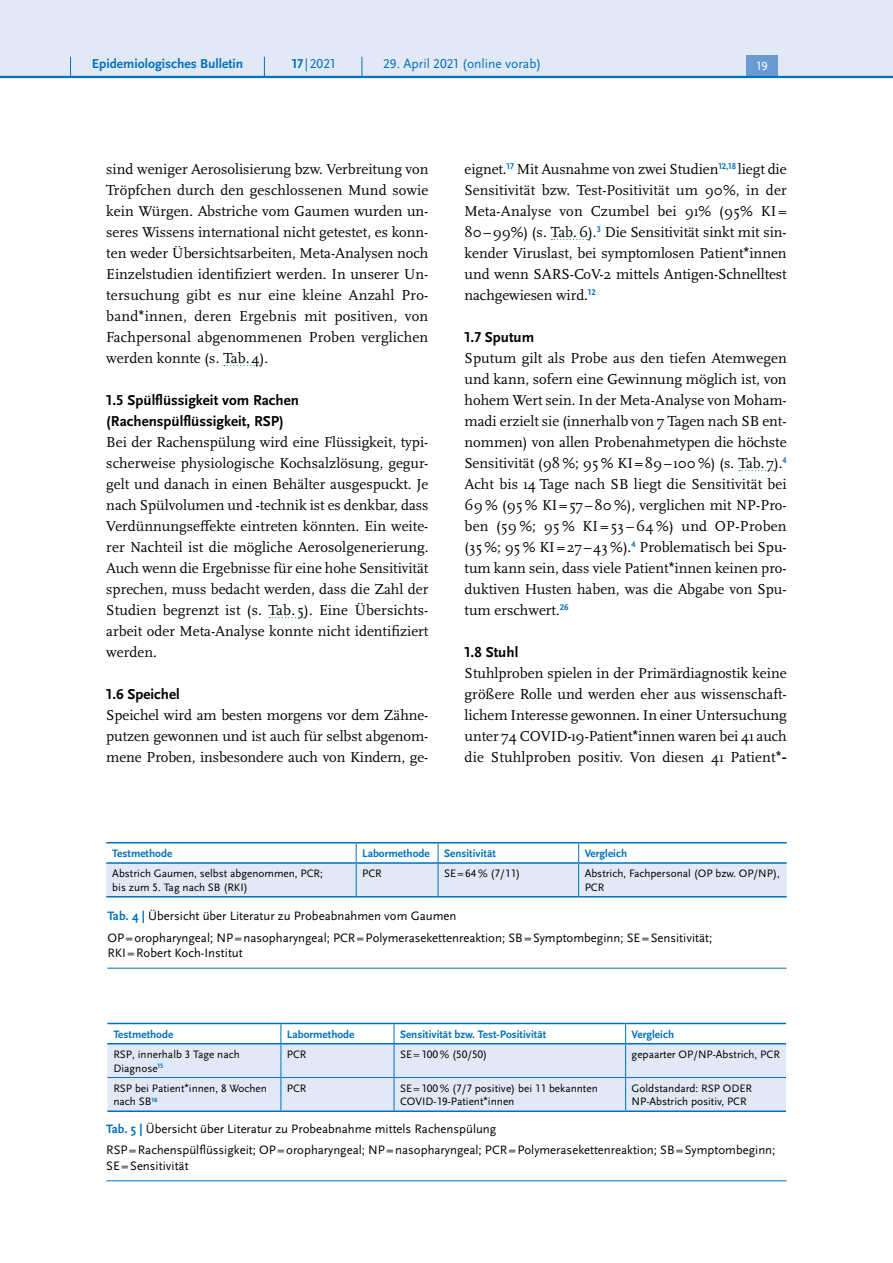
<style>
.page{position:relative;width:893px;height:1263px;background:#fff}
.page>*{position:absolute;margin:0;border:0;box-sizing:border-box;transform-origin:0 0}
.P_-_Fließtext{font:15px/21px "Scala Pro";color:#000;text-align:justify}
.t1{font:700 15px/21px "Scala Sans Pro";color:#000}
.t2{font:13.5px "Scala Sans Pro";color:#0072bc}
.t3{font:700 13.5px "Scala Sans Pro";color:#0072bc}
.P_-_Bildunterschrift{font:12.75px/21.1px "Scala Sans Pro";color:#000}
.t4{font:12.45px "Scala Sans Pro";color:#fff}
.P_-_Tab_linksbündig{font:11.25px/13.5px "Scala Sans Pro";color:#000}
.Titel_klein{font:700 11.25px "Scala Sans Pro";color:#0072bc}
.s1{font-weight:700}
.s2{font-family:"Arial"}
.s3{font-weight:700;color:#0072bc}
</style>
<div class="page">
<svg style="left:106px;top:843px;width:681px;height:53px"></svg>
<hr style="left:356px;top:864px;width:1px;height:32px;background:#0072bc">
<hr style="left:438px;top:864px;width:1px;height:32px;background:#0072bc">
<hr style="left:578px;top:864px;width:1px;height:32px;background:#0072bc">
<hr style="left:106px;top:842px;width:250px;height:1px;background:#0072bc">
<hr style="left:356px;top:842px;width:82px;height:1px;background:#0072bc">
<hr style="left:438px;top:842px;width:141px;height:1px;background:#0072bc">
<hr style="left:579px;top:842px;width:208px;height:1px;background:#0072bc">
<hr style="left:106px;top:862px;width:250px;height:2px;background:#0072bc">
<hr style="left:356px;top:862px;width:82px;height:2px;background:#0072bc">
<hr style="left:438px;top:862px;width:141px;height:2px;background:#0072bc">
<hr style="left:579px;top:862px;width:208px;height:2px;background:#0072bc">
<hr style="left:106px;top:896px;width:250px;height:1px;background:#0072bc">
<hr style="left:356px;top:896px;width:82px;height:1px;background:#0072bc">
<hr style="left:438px;top:896px;width:141px;height:1px;background:#0072bc">
<hr style="left:579px;top:896px;width:208px;height:1px;background:#0072bc">
<hr style="left:107px;top:968px;width:680px;height:1px;background:#0072bc">
<div style="left:107px;top:1044px;width:679px;height:66px;background:#e1e8f6"></div>
<svg style="left:107px;top:1024px;width:679px;height:19px"></svg>
<hr style="left:281px;top:1044px;width:1px;height:33px;background:#0072bc">
<hr style="left:394px;top:1044px;width:1px;height:33px;background:#0072bc">
<hr style="left:625px;top:1044px;width:1px;height:33px;background:#0072bc">
<hr style="left:107px;top:1077px;width:174px;height:1px;background:#0072bc">
<hr style="left:281px;top:1077px;width:113px;height:1px;background:#0072bc">
<hr style="left:281px;top:1078px;width:1px;height:32px;background:#0072bc">
<hr style="left:394px;top:1077px;width:232px;height:1px;background:#0072bc">
<hr style="left:394px;top:1078px;width:1px;height:32px;background:#0072bc">
<hr style="left:626px;top:1077px;width:160px;height:1px;background:#0072bc">
<hr style="left:625px;top:1078px;width:1px;height:32px;background:#0072bc">
<hr style="left:107px;top:1023px;width:174px;height:1px;background:#0072bc">
<hr style="left:281px;top:1023px;width:113px;height:1px;background:#0072bc">
<hr style="left:394px;top:1023px;width:232px;height:1px;background:#0072bc">
<hr style="left:626px;top:1023px;width:160px;height:1px;background:#0072bc">
<hr style="left:107px;top:1043px;width:174px;height:1px;background:#0072bc">
<hr style="left:281px;top:1043px;width:113px;height:1px;background:#0072bc">
<hr style="left:394px;top:1043px;width:232px;height:1px;background:#0072bc">
<hr style="left:626px;top:1043px;width:160px;height:1px;background:#0072bc">
<hr style="left:107px;top:1110px;width:174px;height:2px;background:#0072bc">
<hr style="left:281px;top:1110px;width:113px;height:2px;background:#0072bc">
<hr style="left:394px;top:1110px;width:232px;height:2px;background:#0072bc">
<hr style="left:626px;top:1110px;width:160px;height:2px;background:#0072bc">
<hr style="left:106px;top:1180px;width:681px;height:1px;background:#0072bc">
<svg style="left:224px;top:365px;width:36px;height:1px"></svg>
<svg style="left:269px;top:617px;width:36px;height:1px"></svg>
<svg style="left:551px;top:239px;width:38px;height:1px"></svg>
<svg style="left:739px;top:470px;width:36px;height:1px"></svg>
<div style="left:0;top:0;width:893px;height:77px;background:#e1e8f6"></div>
<div style="left:746px;top:55px;width:32px;height:21px;background:#679bd2"></div>
<hr style="left:0;top:76px;width:893px;height:2px;background:#0072bc">
<svg style="left:70px;top:57px;width:1px;height:19px"></svg>
<svg style="left:264px;top:57px;width:1px;height:19px"></svg>
<svg style="left:362px;top:57px;width:1px;height:19px"></svg>
<p class="t3" style="left:92px;top:55px;width:153px">Epidemiologisches Bulletin</p>
<p class="t2" style="left:292px;top:55px;width:45px"><span class="s1">17</span> |2021</p>
<p class="t2" style="left:383px;top:55px;width:160px">29. April 2021 (online vorab)</p>
<p class="t4" style="left:757px;top:59px;width:13px">19</p>
<p class="P_-_Fließtext" style="left:106px;top:158px;width:324px">sind weniger Aerosolisierung bzw. Verbreitung von Tröpfchen durch den geschlossenen Mund sowie kein Würgen. Abstriche vom Gaumen wurden un&shy;seres Wissens international nicht getestet, es konn&shy;ten weder Übersichtsarbeiten, Meta-Analysen noch Einzelstudien identifiziert werden. In unserer Un&shy;tersuchung gibt es nur eine kleine Anzahl Pro&shy;band<span class="s2">*</span>innen, deren Ergebnis mit positiven, von Fachpersonal abgenommenen Proben verglichen werden konnte (s. Tab.4).</p>
<h5 class="t1" style="left:106px;top:389px;width:194px">1.5 Spülflüssigkeit vom Rachen (Rachenspülflüssigkeit, RSP)</h5>
<p class="P_-_Fließtext" style="left:106px;top:431px;width:324px">Bei der Rachenspülung wird eine Flüssigkeit, typi&shy;scherweise physiologische Kochsalzlösung, gegur&shy;gelt und danach in einen Behälter ausgespuckt. Je nach Spülvolumen und -technik ist es denkbar, dass Verdünnungseffekte eintreten könnten. Ein weite&shy;rer Nachteil ist die mögliche Aerosolgenerierung.<br>Auch wenn die Ergebnisse für eine hohe Sensitivität sprechen, muss bedacht werden, dass die Zahl der Studien begrenzt ist (s. Tab. 5). Eine Übersichts&shy;arbeit oder Meta-Analyse konnte nicht identifiziert werden.</p>
<h5 class="t1" style="left:106px;top:683px;width:75px">1.6 Speichel</h5>
<p class="P_-_Fließtext" style="left:106px;top:704px;width:324px">Speichel wird am besten morgens vor dem Zähne&shy;putzen gewonnen und ist auch für selbst abgenom&shy;mene Proben, insbesondere auch von Kindern, ge-</p>
<p class="P_-_Fließtext" style="left:465px;top:158px;width:324px">eignet.<sup>17</sup> Mit Ausnahme von zwei Studien<sup>12,18</sup> liegt die Sensitivität bzw. Test-Positivität um 90%, in der Meta-Analyse von Czumbel bei 91% (95% KI = 80–99%) (s. Tab.6).<sup>3</sup> Die Sensitivität sinkt mit sin&shy;kender Viruslast, bei symptomlosen Patient<span class="s2">*</span>innen und wenn SARS-CoV-2 mittels Antigen-Schnelltest nachgewiesen wird.<sup>12</sup></p>
<h5 class="t1" style="left:465px;top:326px;width:71px">1.7 Sputum</h5>
<p class="P_-_Fließtext" style="left:465px;top:347px;width:324px">Sputum gilt als Probe aus den tiefen Atemwegen und kann, sofern eine Gewinnung möglich ist, von hohem Wert sein. In der Meta-Analyse von Moham&shy;madi erzielt sie (innerhalb von 7 Tagen nach SB ent&shy;nommen) von allen Probenahmetypen die höchste Sensitivität (98 %; 95 % KI=89–100 %) (s. Tab. 7).<sup>4<br></sup>Acht bis 14 Tage nach SB liegt die Sensitivität bei 69 % (95 % KI=57 –80 %), verglichen mit NP-Pro&shy;ben (59 %; 95 % KI = 53 – 64 %) und OP-Proben (35 %; 95 % KI=27 –43 %).<sup>4</sup> Problematisch bei Spu&shy;tum kann sein, dass viele Patient<span class="s2">*</span>innen keinen pro&shy;duktiven Husten haben, was die Abgabe von Spu&shy;tum erschwert.<sup>26</sup></p>
<h5 class="t1" style="left:465px;top:641px;width:55px">1.8 Stuhl</h5>
<p class="P_-_Fließtext" style="left:465px;top:662px;width:324px">Stuhlproben spielen in der Primärdiagnostik keine größere Rolle und werden eher aus wissenschaft&shy;lichem Interesse gewonnen. In einer Untersuchung unter 74 COVID-19-Patient<span class="s2">*</span>innen waren bei 41 auch die Stuhlproben positiv. Von diesen 41 Patient<span class="s2">*-</span></p>
<p class="Titel_klein" style="left:112px;top:847px;width:61px">Testmethode</p>
<p class="Titel_klein" style="left:362px;top:847px;width:69px">Labormethode</p>
<p class="Titel_klein" style="left:444px;top:847px;width:53px">Sensitivität</p>
<p class="Titel_klein" style="left:585px;top:847px;width:44px">Vergleich</p>
<p class="P_-_Tab_linksbündig" style="left:112px;top:867px;width:212px">Abstrich Gaumen, selbst abgenommen, PCR; bis zum 5. Tag nach SB (RKI)</p>
<p class="P_-_Tab_linksbündig" style="left:362px;top:867px;width:21px">PCR</p>
<p class="P_-_Tab_linksbündig" style="left:444px;top:867px;width:78px">SE=64 % (7/11)</p>
<p class="P_-_Tab_linksbündig" style="left:585px;top:867px;width:197px">Abstrich, Fachpersonal (OP bzw. OP/NP),<br>PCR</p>
<p class="P_-_Bildunterschrift" style="left:107px;top:906px;width:606px"><span class="s3">Tab. 4 |</span> Übersicht über Literatur zu Probeabnahmen vom Gaumen<br>OP=oropharyngeal; NP=nasopharyngeal; PCR=Polymerasekettenreaktion; SB=Symptombeginn; SE=Sensitivität;</p>
<p class="P_-_Bildunterschrift" style="left:107px;top:942px;width:137px">RKI=Robert Koch-Institut</p>
<p class="Titel_klein" style="left:113px;top:1027px;width:61px">Testmethode</p>
<p class="Titel_klein" style="left:287px;top:1027px;width:69px">Labormethode</p>
<p class="Titel_klein" style="left:400px;top:1027px;width:148px">Sensitivität bzw. Test-Positivität</p>
<p class="Titel_klein" style="left:632px;top:1027px;width:44px">Vergleich</p>
<p class="P_-_Tab_linksbündig" style="left:113px;top:1047px;width:128px">RSP, innerhalb 3 Tage nach<br>Diagnose<sup>15</sup></p>
<p class="P_-_Tab_linksbündig" style="left:287px;top:1047px;width:21px">PCR</p>
<p class="P_-_Tab_linksbündig" style="left:400px;top:1047px;width:89px">SE=100 % (50/50)</p>
<p class="P_-_Tab_linksbündig" style="left:632px;top:1047px;width:150px">gepaarter OP/NP-Abstrich, PCR</p>
<p class="P_-_Tab_linksbündig" style="left:113px;top:1081px;width:155px">RSP bei Patient<span class="s2">*</span>innen, 8 Wochen nach SB<sup>16</sup></p>
<p class="P_-_Tab_linksbündig" style="left:287px;top:1081px;width:21px">PCR</p>
<p class="P_-_Tab_linksbündig" style="left:400px;top:1081px;width:199px">SE=100 % (7/7 positive) bei 11 bekannten<br>COVID-19-Patient<span class="s2">*</span>innen</p>
<p class="P_-_Tab_linksbündig" style="left:632px;top:1081px;width:122px">Goldstandard: RSP ODER<br>NP-Abstrich positiv, PCR</p>
<p class="P_-_Bildunterschrift" style="left:106px;top:1118px;width:671px"><span class="s3">Tab. 5 |</span> Übersicht über Literatur zu Probeabnahme mittels Rachenspülung<br>RSP=Rachenspülflüssigkeit; OP=oropharyngeal; NP=nasopharyngeal; PCR=Polymerasekettenreaktion; SB=Symptombeginn;</p>
<p class="P_-_Bildunterschrift" style="left:106px;top:1155px;width:84px">SE=Sensitivität</p>
</div>
